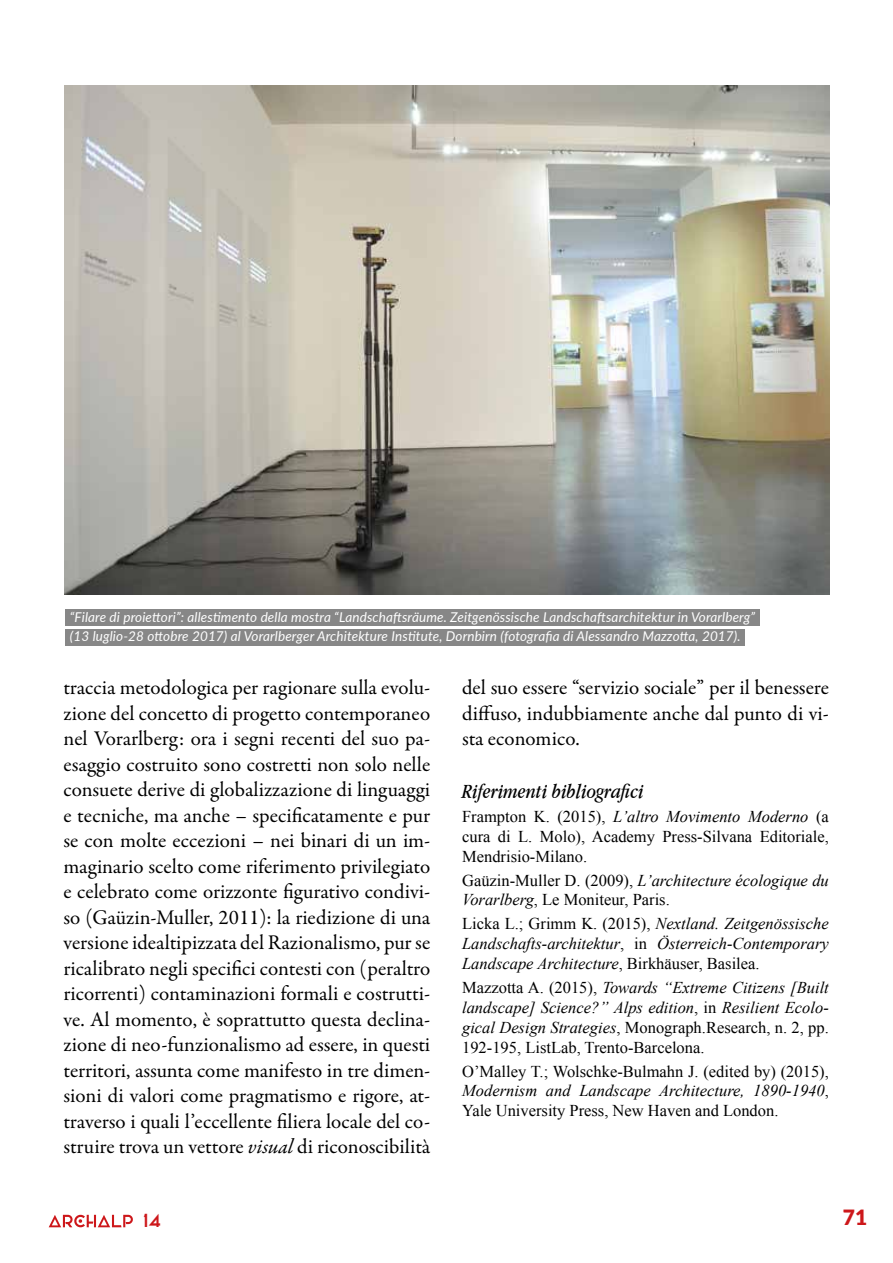
<style>
.page{position:relative;width:893px;height:1263px;background:#fff}
.page>*{position:absolute;margin:0;border:0;box-sizing:border-box;transform-origin:0 0}
.t1{font:21px/25.5px "Garamond Premr Pro";color:#000;text-align:justify}
.t2{font:italic 21px "Apple Garamond";color:#000}
.t3{font:900 21px "Lato";color:#cd171a}
.t4{font:18px "Elianto";color:#cd171a}
.t5{font:italic 16.5px/19.8px "Times New Roman";color:#000;text-align:justify}
.t6{font:16.5px/19.8px "Times New Roman";color:#000;text-align:justify}
.t7{font:italic 13.5px/19.5px "Lato";letter-spacing:.01em;color:#fff}
.s1{font-style:italic}
.s2{font-style:normal}
</style>
<div class="page">
<svg style="left:49px;top:1215px;width:84px;height:12px"></svg>
<img style="left:65px;top:85px;width:765px;height:509px">
<div style="left:66px;top:610px;width:694px;height:16px;background:#878787"></div>
<div style="left:66px;top:629px;width:679px;height:16px;background:#878787"></div>
<p class="t7" style="left:70px;top:607px;width:687px">“Filare di proiettori”: allestimento della mostra “Landschaftsräume. Zeitgenössische Landschaftsarchitektur in Vorarlberg” (13 luglio-28 ottobre 2017) al Vorarlberger Architekture Institute, Dornbirn (fotografia di Alessandro Mazzotta, 2017).</p>
<p class="t1" style="left:63px;top:675px;width:368px">traccia metodologica per ragionare sulla evolu&shy;zione del concetto di progetto contemporaneo nel Vorarlberg: ora i segni recenti del suo pa&shy;esaggio costruito sono costretti non solo nelle consuete derive di globalizzazione di linguaggi e tecniche, ma anche – specificatamente e pur se con molte eccezioni – nei binari di un im&shy;maginario scelto come riferimento privilegiato e celebrato come orizzonte figurativo condivi&shy;so (Gaüzin-Muller, 2011): la riedizione di una versione idealtipizzata del Razionalismo, pur se ricalibrato negli specifici contesti con (peraltro ricorrenti) contaminazioni formali e costrutti&shy;ve. Al momento, è soprattutto questa declina&shy;zione di neo-funzionalismo ad essere, in questi territori, assunta come manifesto in tre dimen&shy;sioni di valori come pragmatismo e rigore, at&shy;traverso i quali l’eccellente filiera locale del co&shy;struire trova un vettore <span class="s1">visual</span> di riconoscibilità</p>
<p class="t1" style="left:462px;top:675px;width:368px">del suo essere “servizio sociale” per il benessere diffuso, indubbiamente anche dal punto di vi&shy;sta economico.</p>
<p class="t2" style="left:462px;top:779px;width:183px">Riferimenti bibliografici</p>
<p class="t6" style="left:462px;top:806px;width:368px">Frampton K. (2015), <span class="s1">L’altro Movimento Moderno</span> (a cura di L. Molo), Academy Press-Silvana Editoriale, Mendrisio-Milano.</p>
<p class="t6" style="left:462px;top:870px;width:368px">Gaüzin-Muller D. (2009), <span class="s1">L’architecture écologique du<br>Vorarlberg</span>, Le Moniteur, Paris.</p>
<p class="t5" style="left:462px;top:914px;width:368px"><span class="s2">Licka L.; Grimm K. (2015),</span> Nextland. Zeitgenössische Landschafts-architektur<span class="s2">, in</span> Österreich-Contemporary Landscape Architecture<span class="s2">, Birkhäuser, Basilea.</span></p>
<p class="t5" style="left:462px;top:977px;width:368px"><span class="s2">Mazzotta A. (2015),</span> Towards “Extreme Citizens [Built landscape] Science?” Alps edition<span class="s2">, in</span> Resilient Ecolo&shy;gical Design Strategies<span class="s2">, Monograph.Research, n. 2, pp.<br>192-195, ListLab, Trento-Barcelona.</span></p>
<p class="t6" style="left:462px;top:1061px;width:368px">O’Malley T.; Wolschke-Bulmahn J. (edited by) (2015), <span class="s1">Modernism and Landscape Architecture, 1890-1940</span>, Yale University Press, New Haven and London.</p>
<p class="t4" style="left:143px;top:1210px;width:20px">14</p>
<p class="t3" style="left:843px;top:1201px;width:26px">71</p>
</div>
